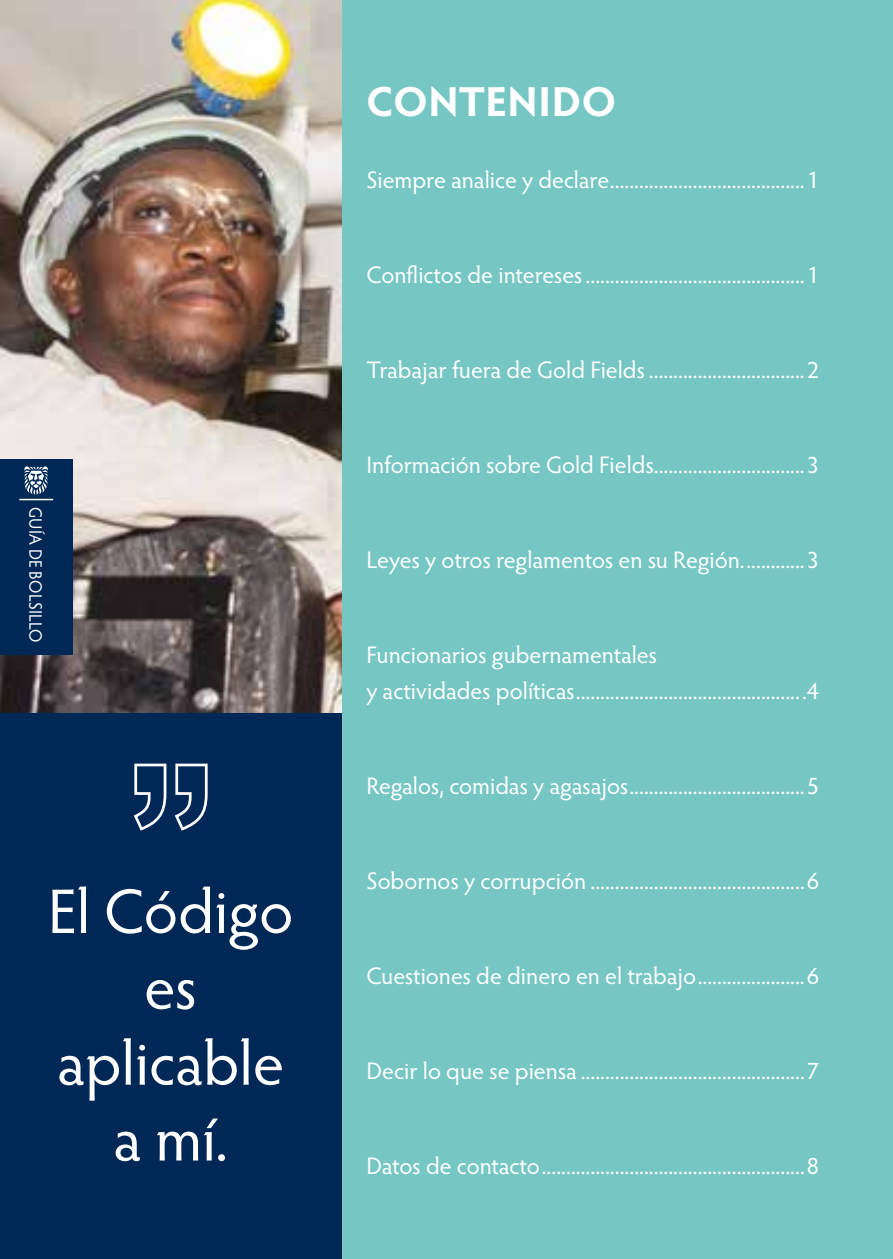
<style>
.page{position:relative;width:893px;height:1259px;background:#76c6c4}
.page>*{position:absolute;margin:0;border:0;box-sizing:border-box;transform-origin:0 0}
.t1{font:63.3px/75.9px "Hypatia Sans Pro";color:#fff;text-align:center}
.t2{font:700 42px "Hypatia Sans Pro";letter-spacing:.01em;color:#fff}
.t3{font:24px/35.4px "Hypatia Sans Pro";letter-spacing:-.005em;color:#fff}
.t4{font:18px "Hypatia Sans Pro";letter-spacing:.01em;color:#fff;scale:.93 1}
</style>
<div class="page">
<div style="left:0;top:479px;width:341px;height:780px;background:#002856"></div>
<svg style="left:133px;top:763px;width:75px;height:68px"></svg>
<img style="left:0;top:0;width:341px;height:712px">
<div style="left:0;top:459px;width:73px;height:196px;background:#002856"></div>
<hr style="left:19px;top:499px;width:34px;height:1px;background:#fff">
<svg style="left:24px;top:466px;width:24px;height:29px"></svg>
<p class="t4" style="left:48px;top:507px;width:147px;rotate:90deg">GUÍA DE BOLSILLO</p>
<h1 class="t1" style="left:48px;top:871px;width:247px">El Código es aplicable a mí.</h1>
<h2 class="t2" style="left:367px;top:72px;width:251px">CONTENIDO</h2>
<p class="t3" style="left:366px;top:161px;width:455px">Siempre analice y declare........................................1</p>
<p class="t3" style="left:366px;top:256px;width:455px">Conflictos de intereses.............................................1</p>
<p class="t3" style="left:366px;top:351px;width:455px">Trabajar fuera de Gold Fields ................................2</p>
<p class="t3" style="left:366px;top:446px;width:455px">Información sobre Gold Fields...............................3</p>
<p class="t3" style="left:366px;top:541px;width:455px">Leyes y otros reglamentos en su Región.............3</p>
<p class="t3" style="left:366px;top:636px;width:454px">Funcionarios gubernamentales<br>y actividades políticas...............................................4</p>
<p class="t3" style="left:366px;top:767px;width:455px">Regalos, comidas y agasajos....................................5</p>
<p class="t3" style="left:366px;top:862px;width:455px">Sobornos y corrupción ............................................6</p>
<p class="t3" style="left:366px;top:957px;width:455px">Cuestiones de dinero en el trabajo......................6</p>
<p class="t3" style="left:366px;top:1052px;width:455px">Decir lo que se piensa ..............................................7</p>
<p class="t3" style="left:366px;top:1147px;width:455px">Datos de contacto......................................................8</p>
</div>
